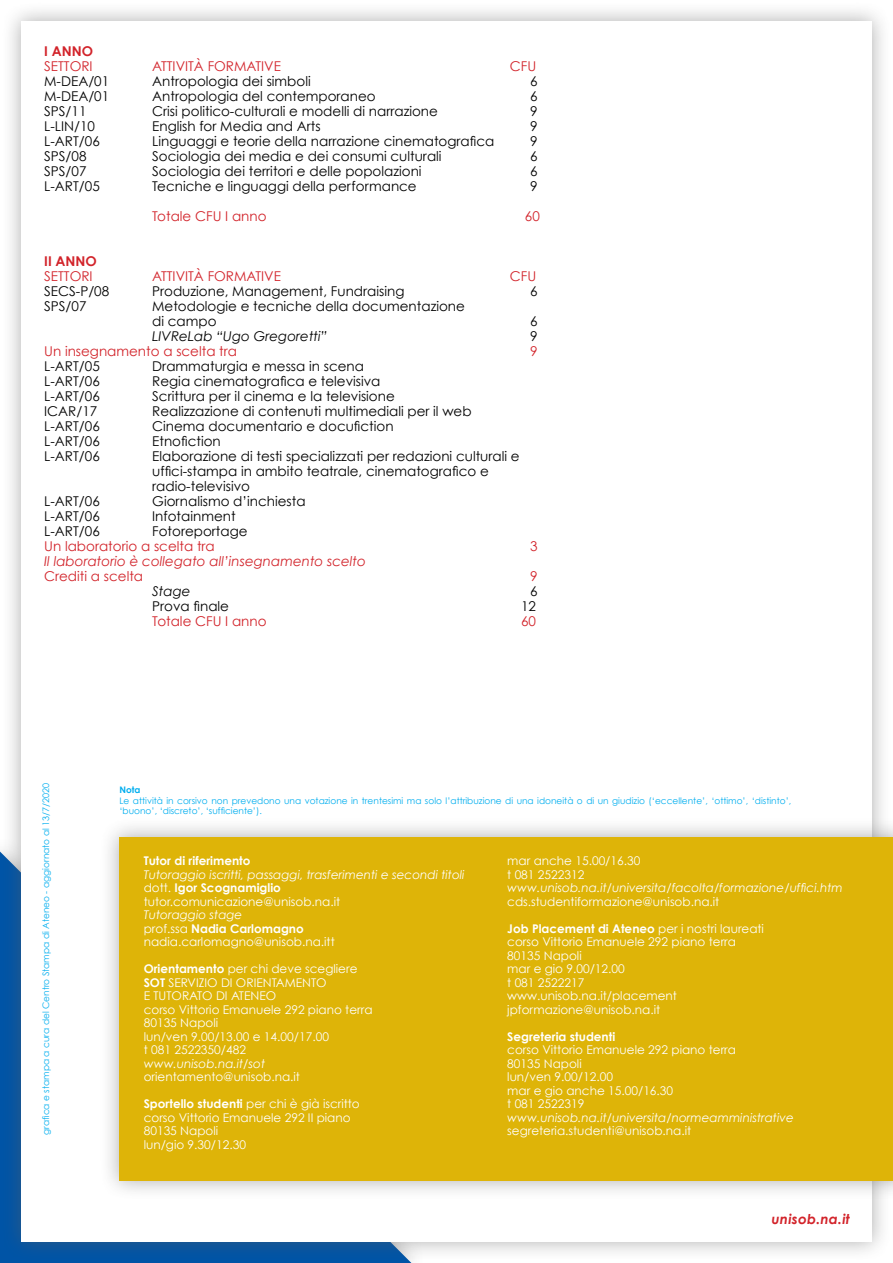
<style>
.page{position:relative;width:893px;height:1263px;background:#fff}
.page>*{position:absolute;margin:0;border:0;box-sizing:border-box;transform-origin:0 0}
.t1{font:italic 700 13.65px "Century Gothic";letter-spacing:.02em;color:#d2232a}
.t2{font:13.5px/15px "Century Gothic";color:#000}
.t3{font:13.5px "Century Gothic";color:#d2232a}
.t4{font:italic 13.5px "Century Gothic";color:#d2232a}
.t5{font:italic 13.5px "Century Gothic";color:#000}
.t6{font:700 13.5px "Century Gothic";color:#d2232a}
.t7{font:12px/13.5px "Century Gothic";color:#fff}
.t8{font:italic 12px/13.5px "Century Gothic";color:#fff}
.t9{font:700 12px "Century Gothic";color:#fff}
.t10{font:9px/10.5px "Century Gothic";color:#00aeef}
.t11{font:700 9px "Century Gothic";color:#00aeef}
.s1{font-style:normal}
.s2{font-weight:700;font-style:normal}
.s3{font-style:italic}
.s4{font-weight:700}
</style>
<div class="page">
<div style="left:1px;top:1px;width:890px;height:1260px;background:#5f5f5f;opacity:.5"></div>
<div style="left:21px;top:21px;width:851px;height:1221px;background:#fff"></div>
<div style="left:99px;top:817px;width:794px;height:383px;background:#5f5f5f;opacity:.5"></div>
<div style="left:119px;top:837px;width:774px;height:343px;background:#deb408"></div>
<p class="t6" style="left:44px;top:43px;width:50px">I ANNO</p>
<p class="t3" style="left:44px;top:58px;width:50px">SETTORI</p>
<p class="t3" style="left:152px;top:58px;width:130px">ATTIVITÀ FORMATIVE</p>
<p class="t3" style="left:510px;top:58px;width:28px">CFU</p>
<p class="t2" style="left:44px;top:73px;width:67px">M-DEA/01</p>
<p class="t2" style="left:152px;top:73px;width:160px">Antropologia dei simboli</p>
<p class="t2" style="left:530px;top:73px;width:9px">6</p>
<p class="t2" style="left:44px;top:88px;width:67px">M-DEA/01</p>
<p class="t2" style="left:152px;top:88px;width:225px">Antropologia del contemporaneo</p>
<p class="t2" style="left:530px;top:88px;width:9px">6</p>
<p class="t2" style="left:44px;top:103px;width:44px">SPS/11</p>
<p class="t2" style="left:152px;top:103px;width:287px">Crisi politico-culturali e modelli di narrazione</p>
<p class="t2" style="left:530px;top:103px;width:9px">9</p>
<p class="t2" style="left:44px;top:118px;width:52px">L-LIN/10</p>
<p class="t2" style="left:152px;top:118px;width:170px">English for Media and Arts</p>
<p class="t2" style="left:530px;top:118px;width:9px">9</p>
<p class="t2" style="left:44px;top:133px;width:57px">L-ART/06</p>
<p class="t2" style="left:152px;top:133px;width:344px">Linguaggi e teorie della narrazione cinematografica</p>
<p class="t2" style="left:530px;top:133px;width:9px">9</p>
<p class="t2" style="left:44px;top:148px;width:44px">SPS/08</p>
<p class="t2" style="left:152px;top:148px;width:291px">Sociologia dei media e dei consumi culturali</p>
<p class="t2" style="left:530px;top:148px;width:9px">6</p>
<p class="t2" style="left:44px;top:163px;width:44px">SPS/07</p>
<p class="t2" style="left:152px;top:163px;width:271px">Sociologia dei territori e delle popolazioni</p>
<p class="t2" style="left:530px;top:163px;width:9px">6</p>
<p class="t2" style="left:44px;top:178px;width:57px">L-ART/05</p>
<p class="t2" style="left:152px;top:178px;width:266px">Tecniche e linguaggi della performance</p>
<p class="t2" style="left:530px;top:178px;width:9px">9</p>
<p class="t3" style="left:152px;top:208px;width:116px">Totale CFU I anno</p>
<p class="t3" style="left:525px;top:208px;width:16px">60</p>
<p class="t6" style="left:44px;top:253px;width:54px">II ANNO</p>
<p class="t3" style="left:44px;top:268px;width:50px">SETTORI</p>
<p class="t3" style="left:152px;top:268px;width:130px">ATTIVITÀ FORMATIVE</p>
<p class="t3" style="left:510px;top:268px;width:28px">CFU</p>
<p class="t2" style="left:44px;top:283px;width:66px">SECS-P/08</p>
<p class="t2" style="left:152px;top:283px;width:254px">Produzione, Management, Fundraising</p>
<p class="t2" style="left:530px;top:283px;width:9px">6</p>
<p class="t2" style="left:44px;top:298px;width:44px">SPS/07</p>
<p class="t2" style="left:152px;top:298px;width:314px">Metodologie e tecniche della documentazione di campo</p>
<p class="t2" style="left:530px;top:313px;width:9px">6</p>
<p class="t5" style="left:152px;top:328px;width:177px">LIVReLab “Ugo Gregoretti”</p>
<p class="t2" style="left:530px;top:328px;width:9px">9</p>
<p class="t3" style="left:44px;top:343px;width:194px">Un insegnamento a scelta tra</p>
<p class="t3" style="left:530px;top:343px;width:9px">9</p>
<p class="t2" style="left:44px;top:358px;width:57px">L-ART/05</p>
<p class="t2" style="left:152px;top:358px;width:213px">Drammaturgia e messa in scena</p>
<p class="t2" style="left:44px;top:373px;width:57px">L-ART/06</p>
<p class="t2" style="left:152px;top:373px;width:230px">Regia cinematografica e televisiva</p>
<p class="t2" style="left:44px;top:388px;width:57px">L-ART/06</p>
<p class="t2" style="left:152px;top:388px;width:244px">Scrittura per il cinema e la televisione</p>
<p class="t2" style="left:44px;top:403px;width:55px">ICAR/17</p>
<p class="t2" style="left:152px;top:403px;width:321px">Realizzazione di contenuti multimediali per il web</p>
<p class="t2" style="left:44px;top:418px;width:57px">L-ART/06</p>
<p class="t2" style="left:152px;top:418px;width:243px">Cinema documentario e docufiction</p>
<p class="t2" style="left:44px;top:433px;width:57px">L-ART/06</p>
<p class="t2" style="left:152px;top:433px;width:70px">Etnofiction</p>
<p class="t2" style="left:44px;top:448px;width:57px">L-ART/06</p>
<p class="t2" style="left:152px;top:448px;width:369px">Elaborazione di testi specializzati per redazioni culturali e uffici-stampa in ambito teatrale, cinematografico e radio-televisivo</p>
<p class="t2" style="left:44px;top:493px;width:57px">L-ART/06</p>
<p class="t2" style="left:152px;top:493px;width:155px">Giornalismo d’inchiesta</p>
<p class="t2" style="left:44px;top:508px;width:57px">L-ART/06</p>
<p class="t2" style="left:152px;top:508px;width:85px">Infotainment</p>
<p class="t2" style="left:44px;top:523px;width:57px">L-ART/06</p>
<p class="t2" style="left:152px;top:523px;width:97px">Fotoreportage</p>
<p class="t3" style="left:44px;top:538px;width:172px">Un laboratorio a scelta tra</p>
<p class="t3" style="left:530px;top:538px;width:9px">3</p>
<p class="t4" style="left:44px;top:553px;width:323px">Il laboratorio è collegato all’insegnamento scelto</p>
<p class="t3" style="left:44px;top:568px;width:100px">Crediti a scelta</p>
<p class="t3" style="left:530px;top:568px;width:9px">9</p>
<p class="t5" style="left:152px;top:583px;width:40px">Stage</p>
<p class="t2" style="left:530px;top:583px;width:9px">6</p>
<p class="t2" style="left:152px;top:598px;width:78px">Prova finale</p>
<p class="t2" style="left:521px;top:598px;width:16px">12</p>
<p class="t3" style="left:152px;top:613px;width:116px">Totale CFU I anno</p>
<p class="t3" style="left:521px;top:613px;width:16px">60</p>
<p class="t10" style="left:41px;top:1135px;width:353px;rotate:-90deg">grafica e stampa a cura del Centro Stampa di Ateneo - aggiornato al 13/7/2020</p>
<p class="t11" style="left:119px;top:784px;width:23px">Nota</p>
<p class="t10" style="left:119px;top:795px;width:673px">Le attività in corsivo non prevedono una votazione in trentesimi ma solo l’attribuzione di una idoneità o di un giudizio (‘eccellente’, ‘ottimo’, ‘distinto’, ‘buono’, ‘discreto’, ‘sufficiente’).</p>
<p class="t9" style="left:144px;top:853px;width:108px">Tutor di riferimento</p>
<p class="t8" style="left:144px;top:868px;width:322px">Tutoraggio iscritti, passaggi, trasferimenti e secondi titoli <span class="s1">dott.</span> <span class="s2">Igor Scognamiglio </span><span class="s1">tutor.comunicazione@unisob.na.it</span></p>
<p class="t7" style="left:144px;top:908px;width:193px"><span class="s3">Tutoraggio stage<br></span>prof.ssa <span class="s4">Nadia Carlomagno </span>nadia.carlomagno@unisob.na.itt</p>
<p class="t7" style="left:144px;top:962px;width:230px"><span class="s4">Orientamento</span> per chi deve scegliere<br><span class="s4">SOT</span> SERVIZIO DI ORIENTAMENTO<br>E TUTORATO DI ATENEO<br>corso Vittorio Emanuele 292 piano terra<br>80135 Napoli<br>lun/ven 9.00/13.00 e 14.00/17.00<br>t 081 2522350/482</p>
<p class="t8" style="left:144px;top:1057px;width:123px">www.unisob.na.it/sot</p>
<p class="t7" style="left:144px;top:1070px;width:158px">orientamento@unisob.na.it</p>
<p class="t7" style="left:144px;top:1097px;width:218px"><span class="s4">Sportello studenti</span> per chi è già iscritto corso Vittorio Emanuele 292 II piano<br>80135 Napoli<br>lun/gio 9.30/12.30</p>
<p class="t7" style="left:507px;top:854px;width:135px">mar anche 15.00/16.30 t 081 2522312</p>
<p class="t8" style="left:507px;top:881px;width:337px">www.unisob.na.it/universita/facolta/formazione/uffici.htm</p>
<p class="t7" style="left:507px;top:895px;width:214px">cds.studentiformazione@unisob.na.it</p>
<p class="t7" style="left:507px;top:922px;width:258px"><span class="s4">Job Placement di Ateneo</span> per i nostri laureati corso Vittorio Emanuele 292 piano terra<br>80135 Napoli<br>mar e gio 9.00/12.00<br>t 081 2522217<br>www.unisob.na.it/placement jpformazione@unisob.na.it</p>
<p class="t9" style="left:507px;top:1029px;width:109px">Segreteria studenti</p>
<p class="t7" style="left:507px;top:1043px;width:230px">corso Vittorio Emanuele 292 piano terra<br>80135 Napoli<br>lun/ven 9.00/12.00<br>mar e gio anche 15.00/16.30<br>t 081 2522319</p>
<p class="t8" style="left:507px;top:1111px;width:288px">www.unisob.na.it/universita/normeamministrative</p>
<p class="t7" style="left:507px;top:1124px;width:185px">segreteria.studenti@unisob.na.it</p>
<p class="t1" style="left:771px;top:1210px;width:80px">unisob.na.it</p>
</div>
